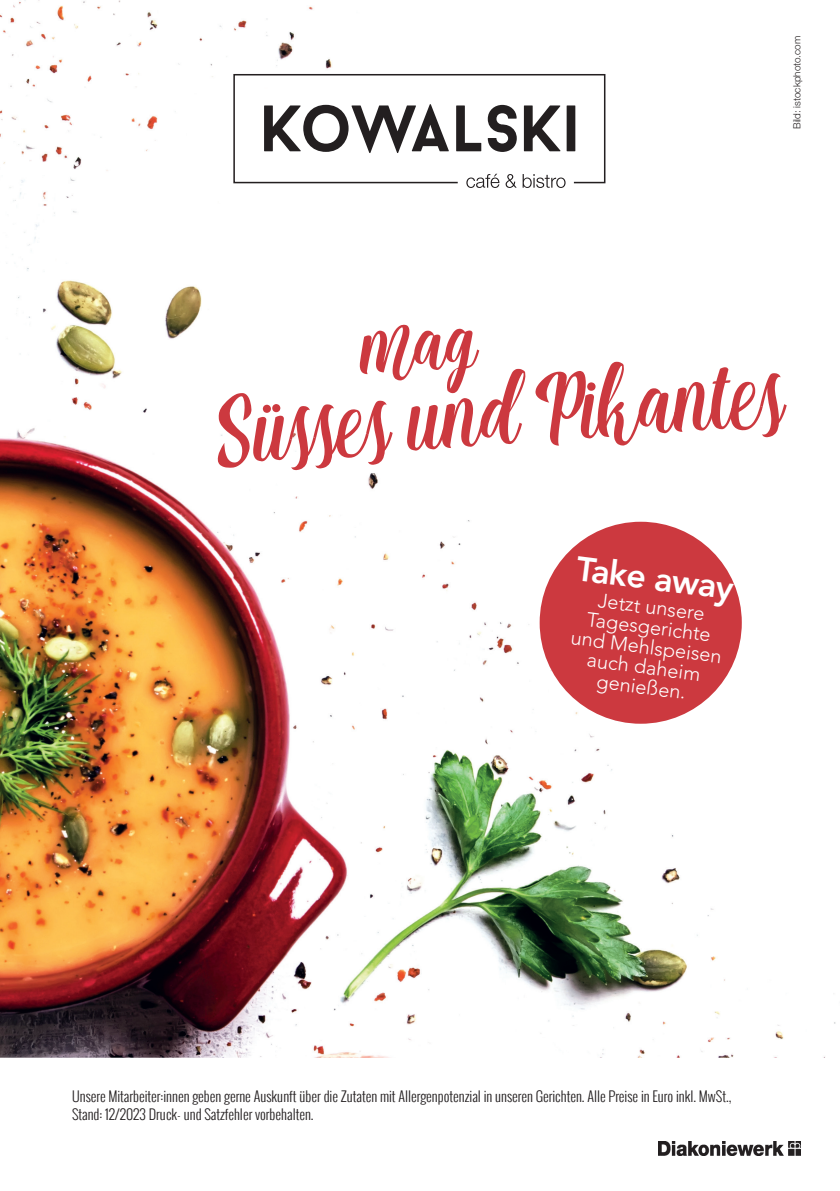
<style>
.page{position:relative;width:840px;height:1191px;background:#fff}
.page>*{position:absolute;margin:0;border:0;box-sizing:border-box;transform-origin:0 0}
.t1{font:72.2px "Matilda";color:#cc393f}
.t2{font:800 34px "Avenir LT Std";color:#fff}
.t3{font:300 20px/20px "Avenir LT Std";color:#fff;text-align:center}
.t4{font:300 14px/18px "Oswald";color:#231f20}
.t5{font:300 9.8px "Helvetica Neue LT Pro";color:#231f20}
</style>
<div class="page">
<img style="left:0;top:0;width:836px;height:1057px">
<svg style="left:232px;top:73px;width:374px;height:111px"></svg>
<svg style="left:466px;top:174px;width:33px;height:14px"></svg>
<svg style="left:505px;top:174px;width:11px;height:14px"></svg>
<svg style="left:522px;top:174px;width:43px;height:14px"></svg>
<svg style="left:264px;top:104px;width:184px;height:49px"></svg>
<svg style="left:456px;top:105px;width:25px;height:46px"></svg>
<svg style="left:487px;top:105px;width:29px;height:47px"></svg>
<svg style="left:523px;top:105px;width:37px;height:46px"></svg>
<div style="left:566px;top:105px;width:9px;height:46px;background:#231f20"></div>
<img style="left:496px;top:478px;width:288px;height:289px">
<div style="left:539px;top:522px;width:202px;height:201px;background:#cc393f;border-radius:50%"></div>
<img style="left:658px;top:1141px;width:141px;height:14px">
<svg style="left:357px;top:324px;width:124px;height:69px"></svg>
<p class="t5" style="left:790px;top:129px;width:95px;rotate:-90deg">Bild: istockphoto.com</p>
<h1 class="t1" style="left:213px;top:394px;width:570px;rotate:-4deg">Süsses und Pikantes</h1>
<h2 class="t2" style="left:578px;top:548px;width:159px;rotate:7deg">Take away</h2>
<h3 class="t3" style="left:576px;top:588px;width:153px;rotate:7deg">Jetzt unsere<br>Tagesgerichte und Mehlspeisen auch daheim genießen.</h3>
<p class="t4" style="left:72px;top:1086px;width:660px">Unsere Mitarbeiter:innen geben gerne Auskunft über die Zutaten mit Allergenpotenzial in unseren Gerichten. Alle Preise in Euro inkl. MwSt.,<br>Stand: 12/2023 Druck- und Satzfehler vorbehalten.</p>
</div>
